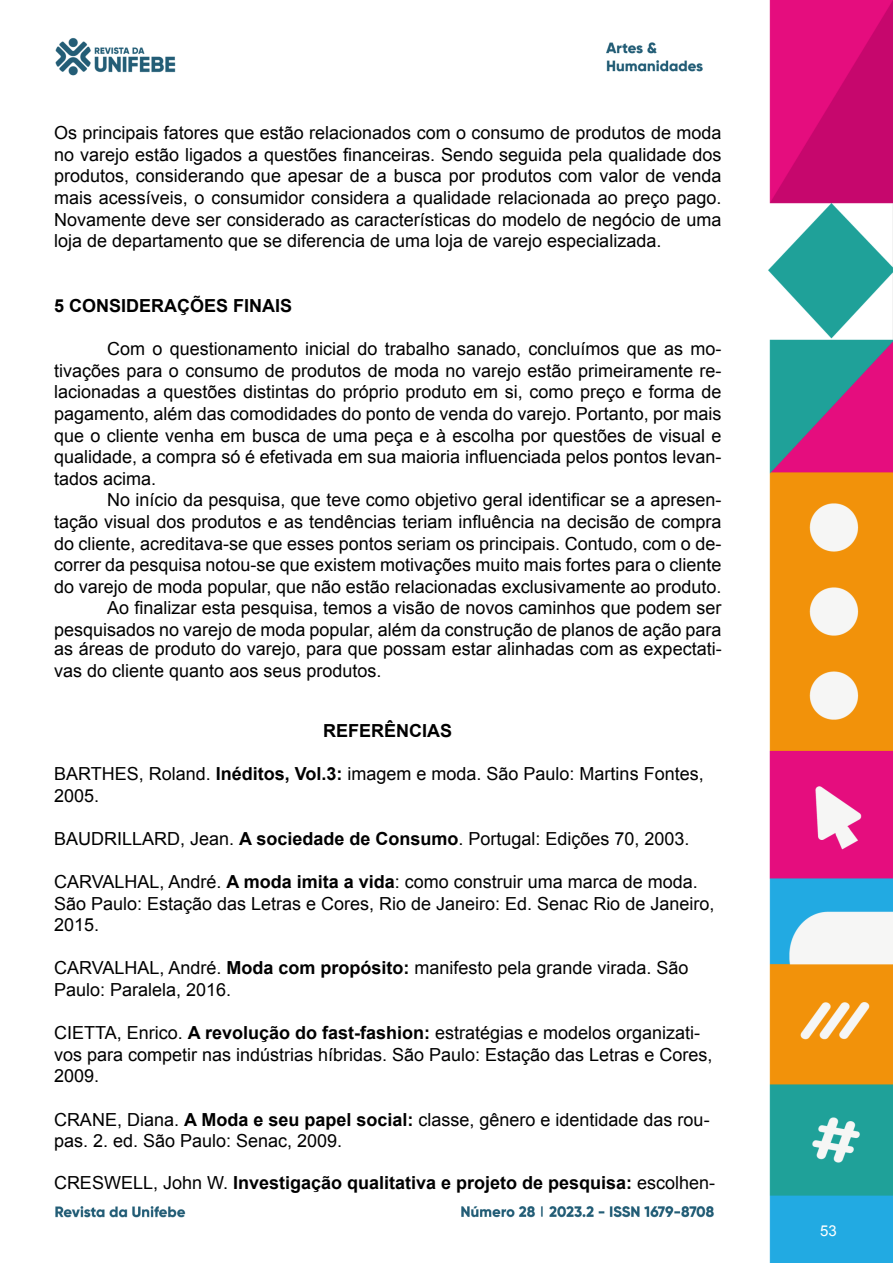
<style>
.page{position:relative;width:893px;height:1263px;background:#fff}
.page>*{position:absolute;margin:0;border:0;box-sizing:border-box;transform-origin:0 0}
.Corpo_A{font:18px/21.6px "Arial";color:#000}
.Corpo_B{font:18px/21.6px "Arial";color:#000}
.Corpo_A-2{font:700 18px "Arial";color:#000}
.t1{font:15px "Arial";color:#fff}
.s1{font-weight:700}
.s2{font-weight:400}
</style>
<div class="page">
<img style="left:55px;top:0;width:838px;height:1263px">
<p class="Corpo_A" style="left:54px;top:122px;width:669px;text-align:justify">Os principais fatores que estão relacionados com o consumo de produtos de moda no varejo estão ligados a questões financeiras. Sendo seguida pela qualidade dos produtos, considerando que apesar de a busca por produtos com valor de venda mais acessíveis, o consumidor considera a qualidade relacionada ao preço pago.<br>Novamente deve ser considerado as características do modelo de negócio de uma loja de departamento que se diferencia de uma loja de varejo especializada.</p>
<p class="Corpo_A-2" style="left:54px;top:294px;width:240px">5 CONSIDERAÇÕES FINAIS</p>
<p class="Corpo_A" style="left:54px;top:338px;width:669px;text-align:justify;text-indent:53px">Com o questionamento inicial do trabalho sanado, concluímos que as mo&shy;tivações para o consumo de produtos de moda no varejo estão primeiramente re&shy;lacionadas a questões distintas do próprio produto em si, como preço e forma de pagamento, além das comodidades do ponto de venda do varejo. Portanto, por mais que o cliente venha em busca de uma peça e à escolha por questões de visual e qualidade, a compra só é efetivada em sua maioria influenciada pelos pontos levan&shy;tados acima.</p>
<p class="Corpo_A" style="left:54px;top:489px;width:669px;text-align:justify;text-indent:53px">No início da pesquisa, que teve como objetivo geral identificar se a apresen&shy;tação visual dos produtos e as tendências teriam influência na decisão de compra do cliente, acreditava-se que esses pontos seriam os principais. Contudo, com o de&shy;correr da pesquisa notou-se que existem motivações muito mais fortes para o cliente do varejo de moda popular, que não estão relacionadas exclusivamente ao produto.</p>
<p class="Corpo_A" style="left:54px;top:597px;width:669px;text-align:right">Ao finalizar esta pesquisa, temos a visão de novos caminhos que podem ser pesquisados no varejo de moda popular, além da construção de planos de ação para</p>
<p class="Corpo_A" style="left:54px;top:638px;width:669px">as áreas de produto do varejo, para que possam estar alinhadas com as expectati&shy;vas do cliente quanto aos seus produtos.</p>
<p class="Corpo_A-2" style="left:323px;top:719px;width:131px">REFERÊNCIAS</p>
<p class="Corpo_A" style="left:54px;top:763px;width:651px">BARTHES, Roland. <span class="s1">Inéditos, Vol.3:</span> imagem e moda. São Paulo: Martins Fontes,<br>2005.</p>
<p class="Corpo_B" style="left:54px;top:828px;width:637px">BAUDRILLARD, Jean. <span class="s1">A sociedade de Consumo</span>. Portugal: Edições 70, 2003.</p>
<p class="Corpo_B" style="left:54px;top:871px;width:662px">CARVALHAL, André. <span class="s1">A moda imita a vida</span>: como construir uma marca de moda.<br>São Paulo: Estação das Letras e Cores, Rio de Janeiro: Ed. Senac Rio de Janeiro,<br>2015.</p>
<p class="Corpo_A" style="left:54px;top:957px;width:636px">CARVALHAL, André. <span class="s1">Moda com propósito:</span> manifesto pela grande virada. São<br>Paulo: Paralela, 2016.</p>
<p class="Corpo_A" style="left:54px;top:1022px;width:660px">CIETTA, Enrico. <span class="s1">A revolução do fast-fashion:</span> estratégias e modelos organizati&shy;vos para competir nas indústrias híbridas. São Paulo: Estação das Letras e Cores,<br>2009.</p>
<p class="Corpo_B" style="left:54px;top:1109px;width:657px">CRANE, Diana. <span class="s1">A Moda e seu papel social:</span> classe, gênero e identidade das rou&shy;pas. 2. ed. São Paulo: Senac, 2009.</p>
<p class="Corpo_A-2" style="left:54px;top:1170px;width:663px"><span class="s2">CRESWELL, John W.</span> Investigação qualitativa e projeto de pesquisa: <span class="s2">escolhen-</span></p>
<p class="t1" style="left:820px;top:1220px;width:18px">53</p>
</div>
